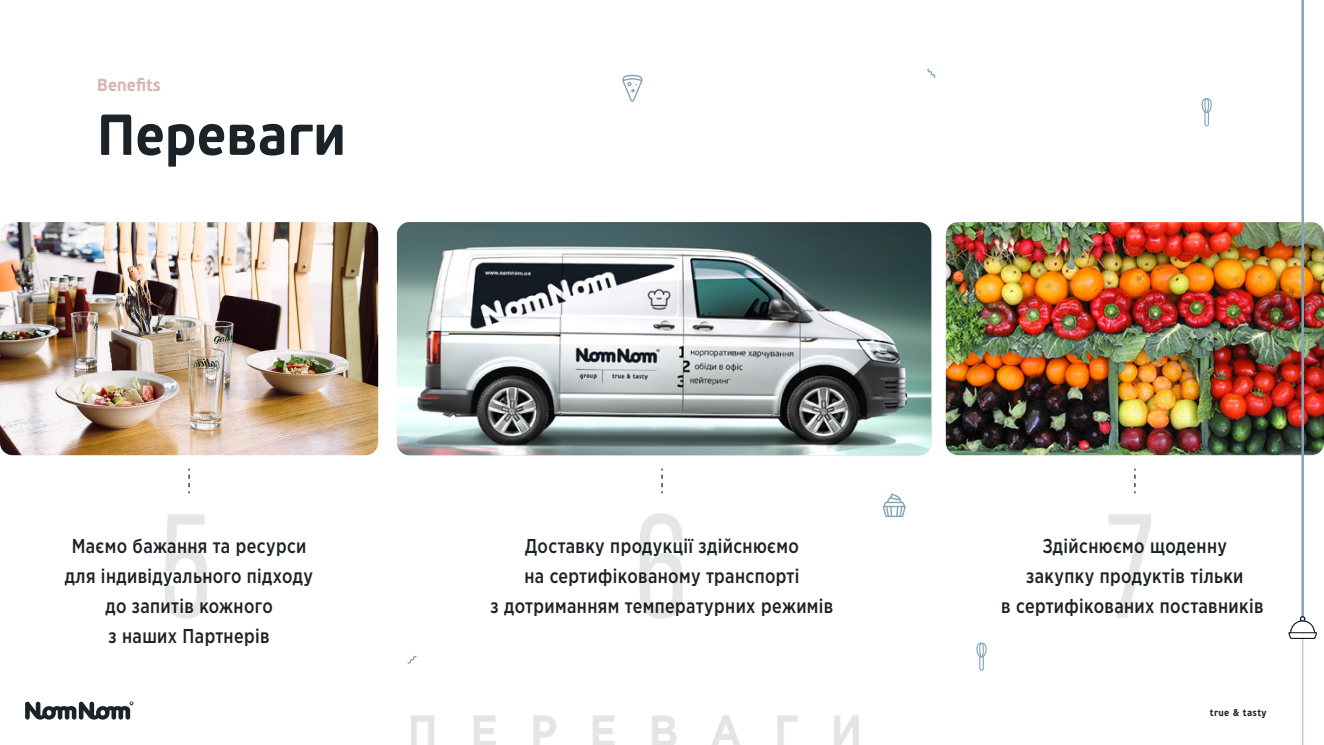
<style>
.page{position:relative;width:1324px;height:745px;background:#fff}
.page>*{position:absolute;margin:0;border:0;box-sizing:border-box;transform-origin:0 0}
.t1{font:147.5px "Bebas Neue";color:#000;scale:.91 1}
.t2{font:700 57.5px "PF Beau Sans Pro";color:#1b2228;scale:.91 1}
.t3{font:700 45px "Gotham Pro";letter-spacing:.78em;color:#e4e4e4;scale:.91 1}
.t4{font:500 20px/29.9px "Gotham Pro Narrow";letter-spacing:.02em;color:#1b2228;text-align:center;scale:.91 1}
.t5{font:700 17.5px "PF Beau Sans Pro";color:#d7b5b3;scale:.91 1}
.t6{font:700 9.88px "PF Beau Sans Pro";letter-spacing:.04em;color:#1b2228;scale:.91 1}
</style>
<div class="page">
<img style="left:946px;top:222px;width:378px;height:233px">
<img style="left:0;top:222px;width:378px;height:233px">
<img style="left:397px;top:222px;width:534px;height:233px">
<svg style="left:188px;top:468px;width:2px;height:25px"></svg>
<svg style="left:661px;top:468px;width:1px;height:25px"></svg>
<svg style="left:1134px;top:468px;width:1px;height:25px"></svg>
<svg style="left:25px;top:701px;width:108px;height:18px"></svg>
<hr style="left:1302px;top:0;width:1px;height:744px;background:#d7b5b3">
<hr style="left:1301px;top:0;width:3px;height:627px;background:#85a4b9">
<svg style="left:1288px;top:615px;width:29px;height:23px"></svg>
<svg style="left:1201px;top:98px;width:11px;height:28px"></svg>
<svg style="left:927px;top:68px;width:8px;height:10px"></svg>
<svg style="left:976px;top:642px;width:10px;height:28px"></svg>
<svg style="left:407px;top:655px;width:10px;height:8px"></svg>
<svg style="left:622px;top:75px;width:21px;height:27px"></svg>
<svg style="left:882px;top:493px;width:24px;height:23px"></svg>
<p class="t5" style="left:97px;top:74px;width:71px">Benefits</p>
<h2 class="t2" style="left:97px;top:100px;width:275px">Переваги</h2>
<h1 class="t1" style="left:160px;top:486px;width:59px">5</h1>
<h1 class="t1" style="left:635px;top:486px;width:59px">6</h1>
<h1 class="t1" style="left:1104px;top:486px;width:59px">7</h1>
<p class="t4" style="left:65px;top:530px;width:274px">Маємо бажання та ресурси для індивідуального підходу до запитів кожного<br>з наших Партнерів</p>
<p class="t4" style="left:491px;top:530px;width:378px">Доставку продукції здійснюємо<br>на сертифікованому транспорті<br>з дотриманням температурних режимів</p>
<p class="t4" style="left:1026px;top:530px;width:240px">Здійснюємо щоденну закупку продуктів тільки</p>
<p class="t4" style="left:1001px;top:590px;width:290px">в сертифікованих поставників</p>
<h3 class="t3" style="left:408px;top:704px;width:501px">ПЕРЕВАГИ</h3>
<p class="t6" style="left:1210px;top:706px;width:64px">true &amp; tasty</p>
</div>
